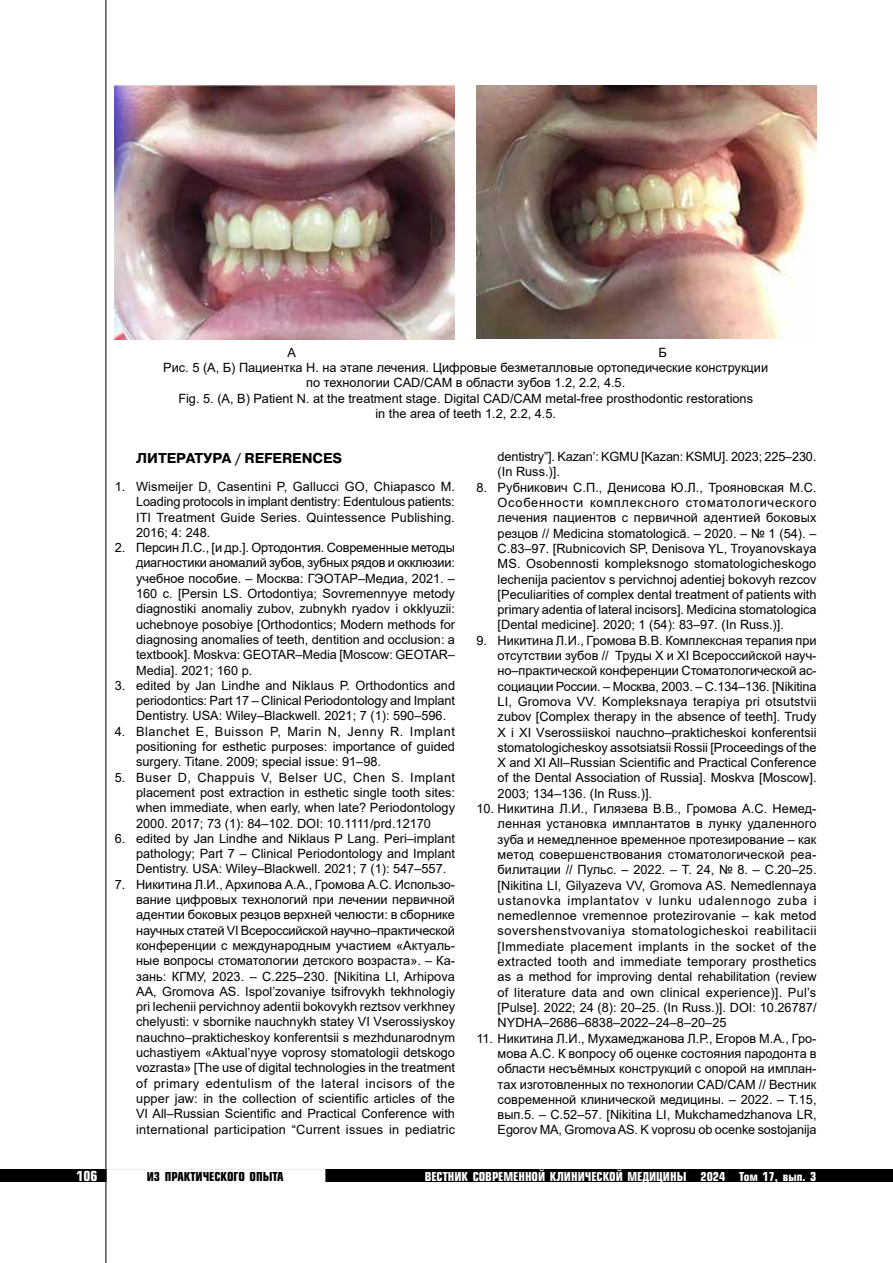
<style>
.page{position:relative;width:893px;height:1263px;background:#fff}
.page>*{position:absolute;margin:0;border:0;box-sizing:border-box;transform-origin:0 0}
.t1{font:700 14.25px "Pragmatica C";color:#000}
.t2{font:700 13.5px "Europe Cond";color:#fff}
.t3{font:12.75px/15.3px "Arial";color:#000;text-align:justify}
.t4{font:700 12px "Europe Cond";color:#fff}
.t5{font:700 12px "Europe Cond";color:#000}
</style>
<div class="page">
<div style="left:0;top:1169px;width:893px;height:13px;background:#000"></div>
<div style="left:107px;top:1169px;width:218px;height:13px;background:#fff;border:2px solid #fff"></div>
<hr style="left:106px;top:0;width:1px;height:1263px;background:#000">
<img style="left:115px;top:85px;width:340px;height:254px">
<img style="left:476px;top:85px;width:340px;height:253px">
<p class="t3" style="left:288px;top:344px;width:10px">А</p>
<p class="t3" style="left:658px;top:344px;width:10px">Б</p>
<p class="t3" style="left:163px;top:360px;width:606px">Рис. 5 (А, Б) Пациентка Н. на этапе лечения. Цифровые безметалловые ортопедические конструкции</p>
<p class="t3" style="left:306px;top:375px;width:321px">по технологии CAD/CAM в области зубов 1.2, 2.2, 4.5.</p>
<p class="t3" style="left:178px;top:390px;width:576px">Fig. 5. (A, B) Patient N. at the treatment stage. Digital CAD/CAM metal-free prosthodontic restorations</p>
<p class="t3" style="left:375px;top:406px;width:182px">in the area of teeth 1.2, 2.2, 4.5.</p>
<p class="t1" style="left:136px;top:450px;width:207px">ЛИТЕРАТУРА / REFERENCES</p>
<p class="t3" style="left:136px;top:479px;width:320px;text-indent:-21px">1. Wismeijer D, Casentini P, Gallucci GO, Chiapasco M.<br>Loading protocols in implant dentistry: Edentulous patients:<br>ITI Treatment Guide Series. Quintessence Publishing.<br>2016; 4: 248.</p>
<p class="t3" style="left:136px;top:540px;width:320px;text-indent:-21px">2. Персин Л.С., [и др.]. Ортодонтия. Современные методы диагностики аномалий зубов, зубных рядов и окклюзии: учебное пособие. – Москва: ГЭОТАР–Медиа, 2021. – 160 с. [Persin LS. Ortodontiya; Sovremennyye metody diagnostiki anomaliy zubov, zubnykh ryadov i okklyuzii: uchebnoye posobiye [Orthodontics; Modern methods for diagnosing anomalies of teeth, dentition and occlusion: a textbook]. Moskva: GEOTAR–Media [Moscow: GEOTAR– Media]. 2021; 160 p.</p>
<p class="t3" style="left:136px;top:678px;width:321px;text-indent:-21px">3. edited by Jan Lindhe and Niklaus P. Orthodontics and periodontics: Part 17 – Clinical Periodontology and Implant Dentistry. USA: Wiley–Blackwell. 2021; 7 (1): 590–596.</p>
<p class="t3" style="left:136px;top:723px;width:320px;text-indent:-21px">4. Blanchet E, Buisson P, Marin N, Jenny R. Implant positioning for esthetic purposes: importance of guided surgery. Titane. 2009; special issue: 91–98.</p>
<p class="t3" style="left:136px;top:769px;width:321px;text-indent:-21px">5. Buser D, Chappuis V, Belser UC, Chen S. Implant placement post extraction in esthetic single tooth sites: when immediate, when early, when late? Periodontology 2000. 2017; 73 (1): 84–102. DOI: 10.1111/prd.12170</p>
<p class="t3" style="left:136px;top:831px;width:320px;text-indent:-21px">6. edited by Jan Lindhe and Niklaus P Lang. Peri–implant pathology; Part 7 – Clinical Periodontology and Implant Dentistry. USA: Wiley–Blackwell. 2021; 7 (1): 547–557.</p>
<p class="t3" style="left:136px;top:876px;width:321px;text-indent:-21px">7. Никитина Л.И., Архипова А.А., Громова А.С. Использо&shy;вание цифровых технологий при лечении первичной адентии боковых резцов верхней челюсти: в сборнике научных статей VI Всероссийской научно–практической конференции с международным участием «Актуаль&shy;ные вопросы стоматологии детского возраста». – Ка&shy;зань: КГМУ, 2023. – С.225–230. [Nikitina LI, Arhipova AA, Gromova AS. Ispol’zovaniye tsifrovykh tekhnologiy pri lechenii pervichnoy adentii bokovykh reztsov verkhney chelyusti: v sbornike nauchnykh statey VI Vserossiyskoy nauchno–prakticheskoy konferentsii s mezhdunarodnym uchastiyem «Aktual’nyye voprosy stomatologii detskogo vozrasta» [The use of digital technologies in the treatment of primary edentulism of the lateral incisors of the upper jaw: in the collection of scientific articles of the VI All–Russian Scientific and Practical Conference with international participation “Current issues in pediatric</p>
<p class="t3" style="left:498px;top:449px;width:320px">dentistry”]. Kazan’: KGMU [Kazan: KSMU]. 2023; 225–230. (In Russ.)].</p>
<p class="t3" style="left:498px;top:479px;width:320px;text-indent:-21px">8. Рубникович С.П., Денисова Ю.Л., Трояновская М.С.<br>Особенности комплексного стоматологического лечения пациентов с первичной адентией боковых резцов // Medicina stomatologică. – 2020. – № 1 (54). – С.83–97. [Rubnicovich SP, Denisova YL, Troyanovskaya MS. Osobennosti kompleksnogo stomatologicheskogo lechenija pacientov s pervichnoj adentiej bokovyh rezcov [Peculiarities of complex dental treatment of patients with primary adentia of lateral incisors]. Medicina stomatologica [Dental medicine]. 2020; 1 (54): 83–97. (In Russ.)].</p>
<p class="t3" style="left:498px;top:632px;width:321px;text-indent:-21px">9. Никитина Л.И., Громова В.В. Комплексная терапия при отсутствии зубов // Труды X и XI Всероссийской науч&shy;но–практической конференции Стоматологической ас&shy;социации России. – Москва, 2003. – С.134–136. [Nikitina LI, Gromova VV. Kompleksnaya terapiya pri otsutstvii zubov [Complex therapy in the absence of teeth]. Trudy X i XI Vserossiiskoi nauchno–prakticheskoi konferentsii stomatologicheskoy assotsiatsii Rossii [Proceedings of the X and XI All–Russian Scientific and Practical Conference of the Dental Association of Russia]. Moskva [Moscow].<br>2003; 134–136. (In Russ.)].</p>
<p class="t3" style="left:498px;top:801px;width:321px;text-indent:-21px">10. Никитина Л.И., Гилязева В.В., Громова А.С. Немед&shy;ленная установка имплантатов в лунку удаленного зуба и немедленное временное протезирование – как метод совершенствования стоматологической реа&shy;билитации // Пульс. – 2022. – Т. 24, № 8. – С.20–25. [Nikitina LI, Gilyazeva VV, Gromova AS. Nemedlennaya ustanovka implantatov v lunku udalennogo zuba i nemedlennoe vremennoe protezirovanie – kak metod sovershenstvovaniya stomatologicheskoi reabilitacii [Immediate placement implants in the socket of the extracted tooth and immediate temporary prosthetics as a method for improving dental rehabilitation (review of literature data and own clinical experience)]. Pul’s [Pulse]. 2022; 24 (8): 20–25. (In Russ.)]. DOI: 10.26787/ NYDHA–2686–6838–2022–24–8–20–25</p>
<p class="t3" style="left:498px;top:1030px;width:320px;text-indent:-21px">11. Никитина Л.И., Мухамеджанова Л.Р., Егоров М.А., Гро&shy;мова А.С. К вопросу об оценке состояния пародонта в области несъёмных конструкций с опорой на имплан&shy;тах изготовленных по технологии CAD/CAM // Вестник современной клинической медицины. – 2022. – Т.15, вып.5. – С.52–57. [Nikitina LI, Mukchamedzhanova LR, Egorov MA, Gromova AS. K voprosu ob ocenke sostojanija</p>
<p class="t2" style="left:76px;top:1167px;width:22px">106</p>
<p class="t5" style="left:147px;top:1168px;width:138px">ИЗ ПРАКТИЧЕСКОГО ОПЫТА</p>
<p class="t4" style="left:425px;top:1168px;width:393px">ВЕСТНИК СОВРЕМЕННОЙ КЛИНИЧЕСКОЙ МЕДИЦИНЫ 2024 Том 17, вып. 3</p>
</div>
